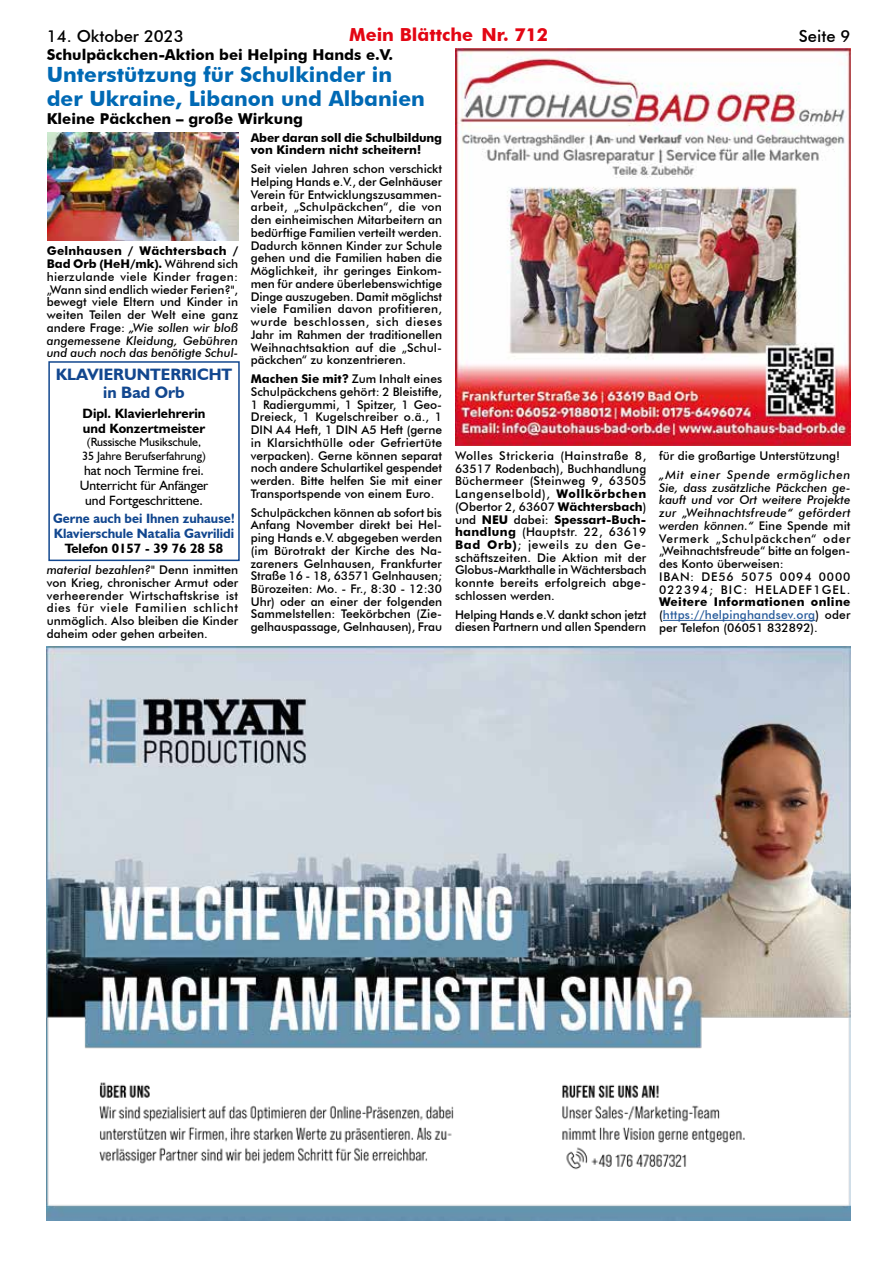
<style>
.page{position:relative;width:893px;height:1263px;background:#fff}
.page>*{position:absolute;margin:0;border:0;box-sizing:border-box;transform-origin:0 0}
.t1{font:700 21px/24px "Futura BT";color:#0069b4}
.t2{font:700 18px "Futura BT";color:#e30613}
.t3{font:700 16.5px/18px "Humanist 521 BT";color:#12478f;text-align:center}
.t4{font:500 16.5px "Futura BT";color:#000}
.t5{font:700 15px "Futura BT";color:#000}
.t6{font:13.5px/15px "Humanist 521 BT";color:#000;text-align:center}
.t7{font:700 13.5px/15px "Humanist 521 BT";color:#000}
.t8{font:700 13.5px/15px "Humanist 521 BT";color:#12478f}
.t9{font:500 12px/12.8px "Futura BT";color:#000;text-align:justify}
.t10{font:500 12px/12.8px "Futura BT";letter-spacing:.055em;color:#000}
.t11{font:700 12px/12.8px "Futura BT";letter-spacing:-.01em;color:#000}
.t12{font:12px/13.5px "Humanist 521 BT";color:#000;text-align:center}
.s1{font-weight:700}
.s2{font-style:italic}
.s3{color:#275b9b}
</style>
<div class="page">
<img style="left:455px;top:49px;width:395px;height:396px">
<img style="left:47px;top:646px;width:803px;height:574px">
<img style="left:47px;top:133px;width:192px;height:107px">
<hr style="left:663px;top:620px;width:152px;height:1px;background:#275b9b">
<svg style="left:48px;top:361px;width:192px;height:201px"></svg>
<h3 class="t4" style="left:47px;top:26px;width:139px">14. Oktober 2023</h3>
<h2 class="t2" style="left:349px;top:24px;width:201px">Mein Blättche Nr. 712</h2>
<h3 class="t4" style="left:799px;top:26px;width:53px">Seite 9</h3>
<p class="t5" style="left:47px;top:45px;width:348px">Schulpäckchen-Aktion bei Helping Hands e.V.</p>
<h1 class="t1" style="left:47px;top:63px;width:380px">Unterstützung für Schulkinder in der Ukraine, Libanon und Albanien</h1>
<p class="t5" style="left:47px;top:110px;width:258px">Kleine Päckchen – große Wirkung</p>
<p class="t9" style="left:47px;top:245px;width:193px"><span class="s1">Gelnhausen / Wächtersbach / Bad Orb (HeH/mk).</span> Während sich hierzulande viele Kinder fragen: „Wann sind endlich wieder Ferien?", bewegt viele Eltern und Kinder in weiten Teilen der Welt eine ganz andere Frage: <span class="s2">„Wie sollen wir bloß angemessene Kleidung, Gebühren und auch noch das benötigte Schul-</span></p>
<h3 class="t3" style="left:56px;top:365px;width:178px">KLAVIERUNTERRICHT in Bad Orb</h3>
<p class="t7" style="left:83px;top:406px;width:124px">Dipl. Klavierlehrerin und Konzertmeister</p>
<p class="t12" style="left:82px;top:435px;width:126px">(Russische Musikschule,<br>35 Jahre Berufserfahrung)</p>
<p class="t6" style="left:80px;top:463px;width:130px">hat noch Termine frei.<br>Unterricht für Anfänger und Fortgeschrittene.</p>
<p class="t8" style="left:53px;top:511px;width:183px">Gerne auch bei Ihnen zuhause!<br>Klavierschule Natalia Gavrilidi</p>
<p class="t7" style="left:65px;top:541px;width:160px">Telefon 0157 - 39 76 28 58</p>
<p class="t9" style="left:47px;top:563px;width:193px"><span class="s2">material bezahlen?"</span> Denn inmitten von Krieg, chronischer Armut oder verheerender Wirtschaftskrise ist dies für viele Familien schlicht unmöglich. Also bleiben die Kinder daheim oder gehen arbeiten.</p>
<p class="t11" style="left:251px;top:131px;width:193px">Aber daran soll die Schulbildung von Kindern nicht scheitern!</p>
<p class="t9" style="left:251px;top:162px;width:193px">Seit vielen Jahren schon verschickt Helping Hands e.V., der Gelnhäuser Verein für Entwicklungszusammen&shy;arbeit, „Schulpäckchen“, die von den einheimischen Mitarbeitern an bedürftige Familien verteilt werden.<br>Dadurch können Kinder zur Schule gehen und die Familien haben die Möglichkeit, ihr geringes Einkom&shy;men für andere überlebenswichtige Dinge auszugeben. Damit möglichst viele Familien davon profitieren, wurde beschlossen, sich dieses Jahr im Rahmen der traditionellen Weihnachtsaktion auf die „Schul&shy;päckchen“ zu konzentrieren.</p>
<p class="t9" style="left:251px;top:372px;width:193px"><span class="s1">Machen Sie mit?</span> Zum Inhalt eines Schulpäckchens gehört: 2 Bleistifte, 1 Radiergummi, 1 Spitzer, 1 Geo-Dreieck, 1 Kugelschreiber o.ä., 1<br>DIN A4 Heft, 1 DIN A5 Heft (gerne in Klarsichthülle oder Gefriertüte verpacken). Gerne können separat noch andere Schulartikel gespendet werden. Bitte helfen Sie mit einer Transportspende von einem Euro.</p>
<p class="t9" style="left:251px;top:506px;width:193px">Schulpäckchen können ab sofort bis Anfang November direkt bei Hel&shy;ping Hands e.V. abgegeben werden (im Bürotrakt der Kirche des Na&shy;zareners Gelnhausen, Frankfurter Straße 16 - 18, 63571 Gelnhausen; Bürozeiten: Mo. - Fr., 8:30 - 12:30<br>Uhr) oder an einer der folgenden Sammelstellen: Teekörbchen (Zie&shy;gelhauspassage, Gelnhausen), Frau</p>
<p class="t9" style="left:455px;top:449px;width:193px">Wolles Strickeria (Hainstraße 8, 63517 Rodenbach), Buchhandlung Büchermeer (Steinweg 9, 63505<br>Langenselbold), <span class="s1">Wollkörbchen </span>(Obertor 2, 63607 <span class="s1">Wächtersbach</span>) und <span class="s1">NEU</span> dabei: <span class="s1">Spessart-Buch&shy;handlung</span> (Hauptstr. 22, 63619<br><span class="s1">Bad Orb)</span>; jeweils zu den Ge&shy;schäftszeiten. Die Aktion mit der Globus-Markthalle in Wächtersbach konnte bereits erfolgreich abge&shy;schlossen werden.</p>
<p class="t9" style="left:455px;top:608px;width:193px">Helping Hands e.V. dankt schon jetzt diesen Partnern und allen Spendern</p>
<p class="t9" style="left:659px;top:449px;width:182px">für die großartige Unterstützung!</p>
<p class="t10" style="left:659px;top:468px;width:193px"><span class="s2">„Mit einer Spende ermöglichen<br>Sie, dass zusätzliche Päckchen ge&shy;kauft und vor Ort weitere Projekte zur „Weihnachtsfreude“ gefördert werden können.“</span> Eine Spende mit<br>Vermerk „Schulpäckchen“ oder „Weihnachtsfreude“ bitte an folgen&shy;des Konto überweisen:<br>IBAN: DE56 5075 0094 0000<br>022394; BIC: HELADEF1GEL.</p>
<p class="t9" style="left:659px;top:595px;width:193px"><span class="s1">Weitere Informationen online </span>(<span class="s3">https://helpinghandsev.org</span>) oder per Telefon (06051 832892).</p>
</div>
